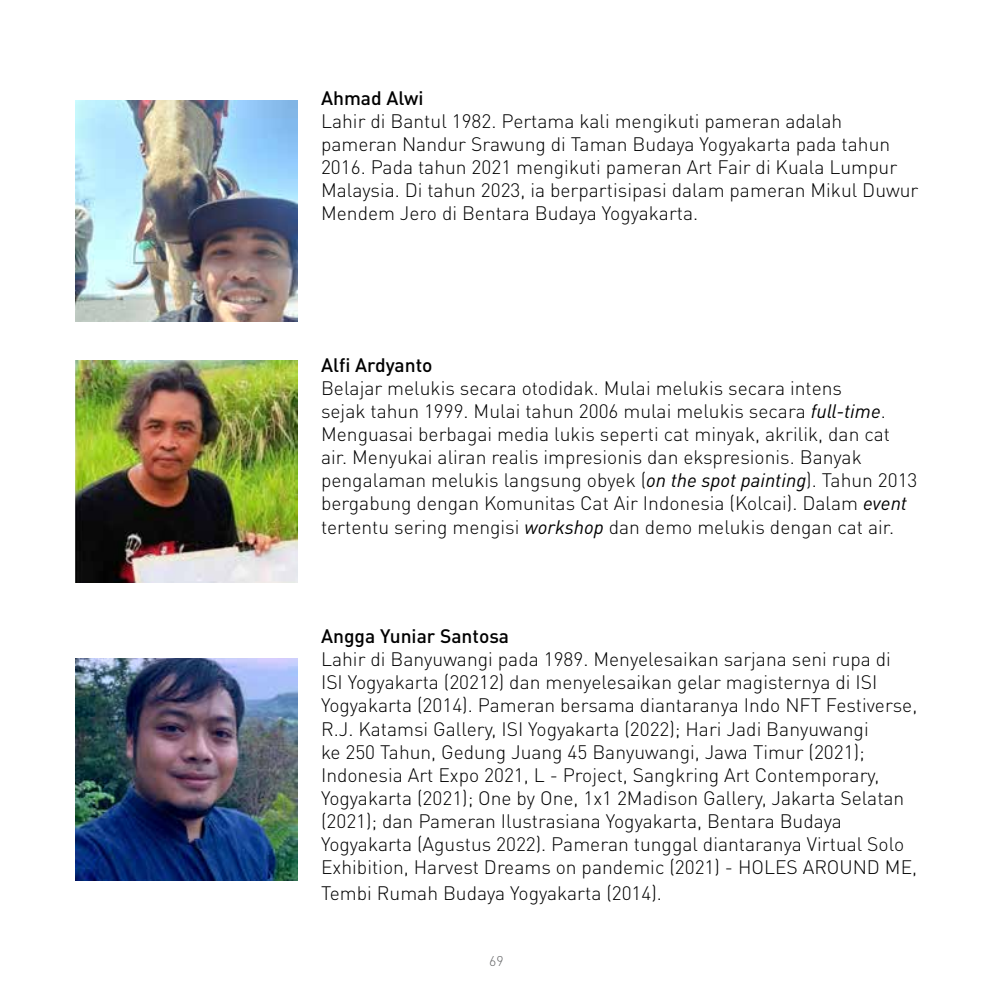
<style>
.page{position:relative;width:993px;height:993px;background:#fff}
.page>*{position:absolute;margin:0;border:0;box-sizing:border-box;transform-origin:0 0}
.t1{font:300 19.25px/23.1px "DIN Pro";color:#000}
.t2{font:500 19.25px "DIN Pro";color:#000}
.t3{font:300 14px "DIN Pro";color:#636466}
.s1{font-weight:400;font-style:italic}
</style>
<div class="page">
<img style="left:75px;top:361px;width:222px;height:221px">
<img style="left:75px;top:100px;width:222px;height:221px">
<img style="left:75px;top:658px;width:222px;height:222px">
<p class="t2" style="left:321px;top:82px;width:104px">Ahmad Alwi</p>
<p class="t1" style="left:321px;top:107px;width:598px">Lahir di Bantul 1982. Pertama kali mengikuti pameran adalah pameran Nandur Srawung di Taman Budaya Yogyakarta pada tahun 2016. Pada tahun 2021 mengikuti pameran Art Fair di Kuala Lumpur Malaysia. Di tahun 2023, ia berpartisipasi dalam pameran Mikul Duwur Mendem Jero di Bentara Budaya Yogyakarta.</p>
<p class="t2" style="left:321px;top:349px;width:113px">Alfi Ardyanto</p>
<p class="t1" style="left:321px;top:374px;width:597px">Belajar melukis secara otodidak. Mulai melukis secara intens<br>sejak tahun 1999. Mulai tahun 2006 mulai melukis secara <span class="s1">full-time</span>.<br>Menguasai berbagai media lukis seperti cat minyak, akrilik, dan cat air. Menyukai aliran realis impresionis dan ekspresionis. Banyak pengalaman melukis langsung obyek (<span class="s1">on the spot painting</span>). Tahun 2013 bergabung dengan Komunitas Cat Air Indonesia (Kolcai). Dalam <span class="s1">event </span>tertentu sering mengisi <span class="s1">workshop</span> dan demo melukis dengan cat air.</p>
<p class="t2" style="left:321px;top:620px;width:189px">Angga Yuniar Santosa</p>
<p class="t1" style="left:321px;top:645px;width:597px">Lahir di Banyuwangi pada 1989. Menyelesaikan sarjana seni rupa di ISI Yogyakarta (20212) dan menyelesaikan gelar magisternya di ISI Yogyakarta (2014). Pameran bersama diantaranya Indo NFT Festiverse, R.J. Katamsi Gallery, ISI Yogyakarta (2022); Hari Jadi Banyuwangi<br>ke 250 Tahun, Gedung Juang 45 Banyuwangi, Jawa Timur (2021); Indonesia Art Expo 2021, L - Project, Sangkring Art Contemporary, Yogyakarta (2021); One by One, 1x1 2Madison Gallery, Jakarta Selatan (2021); dan Pameran Ilustrasiana Yogyakarta, Bentara Budaya Yogyakarta (Agustus 2022). Pameran tunggal diantaranya Virtual Solo Exhibition, Harvest Dreams on pandemic (2021) - HOLES AROUND ME,</p>
<p class="t1" style="left:321px;top:879px;width:342px">Tembi Rumah Budaya Yogyakarta (2014).</p>
<p class="t3" style="left:489px;top:949px;width:16px">69</p>
</div>
